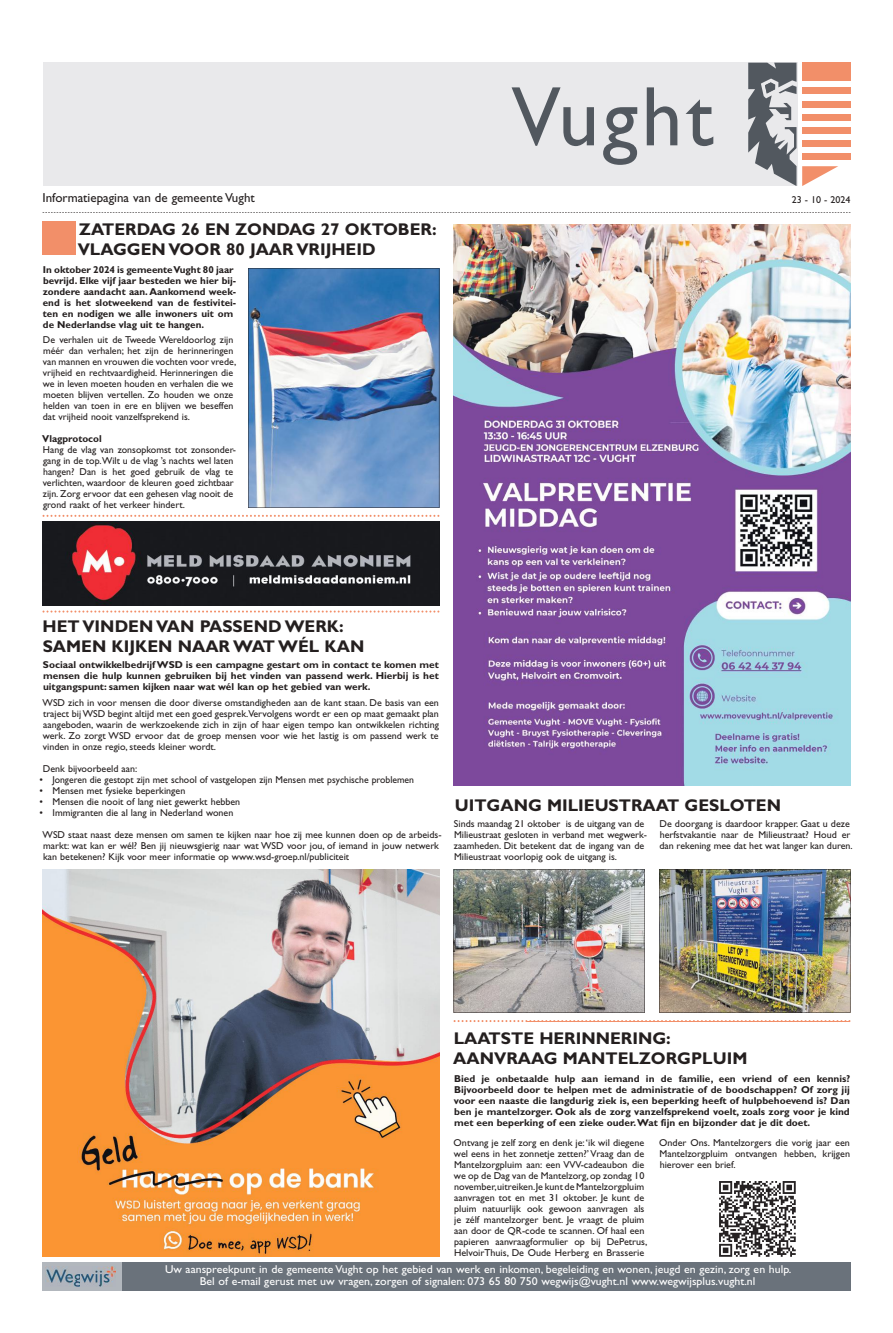
<style>
.page{position:relative;width:893px;height:1333px;background:#fff}
.page>*{position:absolute;margin:0;border:0;box-sizing:border-box;transform-origin:0 0}
.t1{font:700 17px/20px "Gill Sans Std";color:#241f1f}
.t2{font:13px "Gill Sans Std";color:#241f1f}
.t3{font:11.4px/12px "Gill Sans Std";color:#fff;text-align:center;scale:1.04 1}
.t4{font:10px/11px "Gill Sans Std";color:#241f1f}
.t5{font:700 10px/11px "Gill Sans Std";color:#241f1f;text-align:justify}
</style>
<div class="page">
<svg style="left:43px;top:212px;width:807px;height:1px"></svg>
<div style="left:43px;top:63px;width:754px;height:123px;background:#e9e9eb"></div>
<svg style="left:512px;top:87px;width:82px;height:59px"></svg>
<svg style="left:647px;top:87px;width:30px;height:58px"></svg>
<svg style="left:686px;top:99px;width:27px;height:47px"></svg>
<svg style="left:603px;top:107px;width:34px;height:58px"></svg>
<div style="left:802px;top:140px;width:48px;height:6px;background:#f28f69"></div>
<div style="left:802px;top:63px;width:48px;height:18px;background:#f28f69"></div>
<div style="left:802px;top:127px;width:48px;height:6px;background:#f28f69"></div>
<div style="left:802px;top:153px;width:48px;height:6px;background:#f28f69"></div>
<div style="left:802px;top:114px;width:48px;height:6px;background:#f28f69"></div>
<div style="left:802px;top:88px;width:48px;height:6px;background:#f28f69"></div>
<svg style="left:802px;top:166px;width:36px;height:20px"></svg>
<div style="left:802px;top:101px;width:48px;height:6px;background:#f28f69"></div>
<svg style="left:748px;top:63px;width:48px;height:123px"></svg>
<div style="left:43px;top:1261px;width:807px;height:29px;background:#6a727b"></div>
<div style="left:43px;top:1261px;width:79px;height:29px;background:#b2b7bd"></div>
<img style="left:46px;top:1266px;width:70px;height:20px">
<hr style="left:43px;top:221px;width:33px;height:4px;background:#f28f69">
<hr style="left:43px;top:226px;width:33px;height:4px;background:#f28f69">
<hr style="left:43px;top:231px;width:33px;height:4px;background:#f28f69">
<hr style="left:43px;top:235px;width:33px;height:4px;background:#f28f69">
<hr style="left:43px;top:240px;width:33px;height:4px;background:#f28f69">
<hr style="left:43px;top:245px;width:33px;height:4px;background:#f28f69">
<hr style="left:43px;top:250px;width:33px;height:4px;background:#f28f69">
<img style="left:43px;top:869px;width:396px;height:387px">
<img style="left:454px;top:224px;width:396px;height:561px">
<img style="left:248px;top:268px;width:191px;height:240px">
<img style="left:43px;top:521px;width:396px;height:85px">
<img style="left:454px;top:869px;width:191px;height:143px">
<img style="left:659px;top:869px;width:191px;height:143px">
<svg style="left:454px;top:1020px;width:396px;height:2px"></svg>
<img style="left:719px;top:1181px;width:77px;height:76px">
<svg style="left:43px;top:610px;width:396px;height:2px"></svg>
<svg style="left:43px;top:515px;width:396px;height:2px"></svg>
<h2 class="t2" style="left:43px;top:190px;width:214px">Informatiepagina van de gemeente Vught</h2>
<p class="t4" style="left:792px;top:194px;width:60px">23 - 10 - 2024</p>
<h1 class="t1" style="left:78px;top:219px;width:360px">ZATERDAG 26 EN ZONDAG 27 OKTOBER:<br>VLAGGEN VOOR 80 JAAR VRIJHEID</h1>
<p class="t5" style="left:43px;top:264px;width:195px;text-align:left">In oktober 2024 is gemeente Vught 80 jaar bevrijd. Elke vijf jaar besteden we hier bij&shy;zondere aandacht aan. Aankomend week&shy;end is het slotweekend van de festivitei&shy;ten en nodigen we alle inwoners uit om de Nederlandse vlag uit te hangen.</p>
<p class="t4" style="left:43px;top:334px;width:195px">De verhalen uit de Tweede Wereldoorlog zijn méér dan verhalen; het zijn de herinneringen van mannen en vrouwen die vochten voor vrede, vrijheid en rechtvaardigheid. Herinneringen die we in leven moeten houden en verhalen die we moeten blijven vertellen. Zo houden we onze helden van toen in ere en blijven we beseffen dat vrijheid nooit vanzelfsprekend is.</p>
<p class="t5" style="left:42px;top:433px;width:61px">Vlagprotocol</p>
<p class="t4" style="left:43px;top:444px;width:195px">Hang de vlag van zonsopkomst tot zonsonder&shy;gang in de top.Wilt u de vlag ’s nachts wel laten hangen? Dan is het goed gebruik de vlag te verlichten, waardoor de kleuren goed zichtbaar zijn. Zorg ervoor dat een gehesen vlag nooit de grond raakt of het verkeer hindert.</p>
<h1 class="t1" style="left:43px;top:616px;width:323px">HET VINDEN VAN PASSEND WERK:<br>SAMEN KIJKEN NAAR WAT WÉL KAN</h1>
<p class="t5" style="left:43px;top:659px;width:397px">Sociaal ontwikkelbedrijf WSD is een campagne gestart om in contact te komen met mensen die hulp kunnen gebruiken bij het vinden van passend werk. Hierbij is het uitgangspunt: samen kijken naar wat wél kan op het gebied van werk.</p>
<p class="t4" style="left:43px;top:697px;width:398px;text-align:justify">WSD zich in voor mensen die door diverse omstandigheden aan de kant staan. De basis van een traject bij WSD begint altijd met een goed gesprek.Vervolgens wordt er een op maat gemaakt plan aangeboden, waarin de werkzoekende zich in zijn of haar eigen tempo kan ontwikkelen richting werk. Zo zorgt WSD ervoor dat de groep mensen voor wie het lastig is om passend werk te vinden in onze regio, steeds kleiner wordt.</p>
<p class="t4" style="left:43px;top:763px;width:96px">Denk bijvoorbeeld aan:</p>
<p class="t4" style="left:40px;top:774px;width:376px">• Jongeren die gestopt zijn met school of vastgelopen zijn Mensen met psychische problemen</p>
<p class="t4" style="left:40px;top:785px;width:147px">• Mensen met fysieke beperkingen</p>
<p class="t4" style="left:40px;top:796px;width:202px">• Mensen die nooit of lang niet gewerkt hebben</p>
<p class="t4" style="left:40px;top:807px;width:195px">• Immigranten die al lang in Nederland wonen</p>
<p class="t4" style="left:43px;top:829px;width:401px">WSD staat naast deze mensen om samen te kijken naar hoe zij mee kunnen doen op de arbeids&shy;markt: wat kan er wél? Ben jij nieuwsgierig naar wat WSD voor jou, of iemand in jouw netwerk kan betekenen? Kijk voor meer informatie op www.wsd-groep.nl/publiciteit</p>
<h1 class="t1" style="left:455px;top:795px;width:328px">UITGANG MILIEUSTRAAT GESLOTEN</h1>
<p class="t4" style="left:454px;top:818px;width:195px">Sinds maandag 21 oktober is de uitgang van de Milieustraat gesloten in verband met wegwerk&shy;zaamheden. Dit betekent dat de ingang van de Milieustraat voorlopig ook de uitgang is.</p>
<p class="t4" style="left:659px;top:818px;width:195px">De doorgang is daardoor krapper. Gaat u deze herfstvakantie naar de Milieustraat? Houd er dan rekening mee dat het wat langer kan duren.</p>
<h1 class="t1" style="left:453px;top:1028px;width:296px">LAATSTE HERINNERING:<br>AANVRAAG MANTELZORGPLUIM</h1>
<p class="t5" style="left:454px;top:1073px;width:398px">Bied je onbetaalde hulp aan iemand in de familie, een vriend of een kennis?<br>Bijvoorbeeld door te helpen met de administratie of de boodschappen? Of zorg jij voor een naaste die langdurig ziek is, een beperking heeft of hulpbehoevend is? Dan ben je mantelzorger. Ook als de zorg vanzelfsprekend voelt, zoals zorg voor je kind met een beperking of een zieke ouder. Wat fijn en bijzonder dat je dit doet.</p>
<p class="t4" style="left:454px;top:1137px;width:195px">Ontvang je zelf zorg en denk je: ‘ik wil diegene wel eens in het zonnetje zetten?’ Vraag dan de Mantelzorgpluim aan: een VVV-cadeaubon die we op de Dag van de Mantelzorg, op zondag 10 november,uitreiken.Je kunt de Mantelzorgpluim aanvragen tot en met 31 oktober. Je kunt de pluim natuurlijk ook gewoon aanvragen als je zélf mantelzorger bent. Je vraagt de pluim aan door de QR-code te scannen. Of haal een papieren aanvraagformulier op bij DePetrus, HelvoirThuis, De Oude Herberg en Brasserie</p>
<p class="t4" style="left:659px;top:1137px;width:192px;text-align:justify">Onder Ons. Mantelzorgers die vorig jaar een Mantelzorgpluim ontvangen hebben, krijgen hierover een brief.</p>
<p class="t3" style="left:165px;top:1263px;width:604px">Uw aanspreekpunt in de gemeente Vught op het gebied van werk en inkomen, begeleiding en wonen, jeugd en gezin, zorg en hulp.<br>Bel of e-mail gerust met uw vragen, zorgen of signalen: 073 65 80 750 wegwijs@vught.nl www.wegwijsplus.vught.nl</p>
</div>
